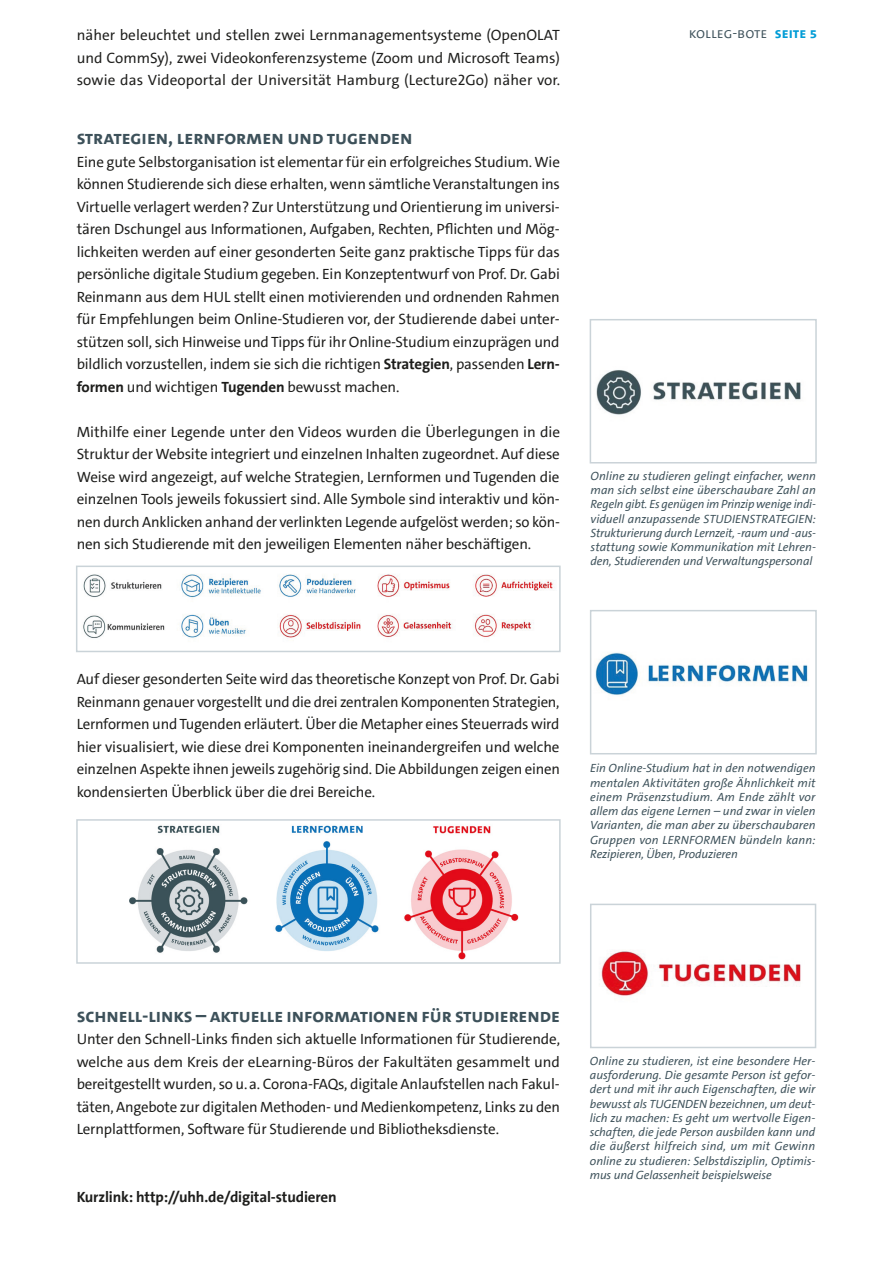
<style>
.page{position:relative;width:893px;height:1263px;background:#fff}
.page>*{position:absolute;margin:0;border:0;box-sizing:border-box;transform-origin:0 0}
.Autor{font:19.5px "The Sans UHH Bold Caps";letter-spacing:-.005em;color:#3d515a}
.Autor-2{font:15px/22.5px "The Sans UHH";letter-spacing:-.01em;color:#1d1d1b;text-align:justify}
.Autor-3{font:700 15px "The Sans UHH";letter-spacing:-.01em;color:#1d1d1b}
.t1{font:15px "The Sans UHH Semi Light Caps";color:#3d515a}
.BU{font:italic 12px/14.2px "The Sans UHH";letter-spacing:-.005em;color:#3d515a;text-align:justify}
.s1{font-family:"The Sans UHH Bold Caps";color:#009cd6}
.s2{color:#fff}
.s3{font-weight:700}
</style>
<div class="page">
<img style="left:595px;top:652px;width:213px;height:44px">
<div style="left:590px;top:610px;width:227px;height:144px;border:2px solid #cad3d8"></div>
<img style="left:596px;top:370px;width:205px;height:45px">
<div style="left:590px;top:319px;width:227px;height:144px;border:2px solid #cad3d8"></div>
<img style="left:601px;top:951px;width:200px;height:45px">
<div style="left:590px;top:904px;width:226px;height:144px;border:2px solid #cad3d8"></div>
<img style="left:130px;top:825px;width:389px;height:135px">
<div style="left:76px;top:819px;width:485px;height:145px;border:2px solid #cad3d8"></div>
<img style="left:83px;top:574px;width:470px;height:64px">
<div style="left:76px;top:566px;width:485px;height:86px;border:2px solid #cad3d8"></div>
<p class="Autor-2" style="left:77px;top:24px;width:485px">näher beleuchtet und stellen zwei Lernmanagementsysteme (OpenOLAT</p>
<p class="t1" style="left:689px;top:24px;width:130px">Kolleg-Bote <span class="s1">Seite 5</span></p>
<p class="Autor-2" style="left:77px;top:47px;width:485px">und CommSy), zwei Videokonferenzsysteme (Zoom und Microsoft Teams) sowie das Videoportal der Universität Hamburg (Lecture2Go) näher vor.</p>
<p class="Autor" style="left:77px;top:125px;width:485px">Strategien, Lernformen und Tugenden<span class="s2">xxxxxxxxxxxxx</span></p>
<p class="Autor-2" style="left:77px;top:150px;width:485px">Eine gute Selbstorganisation ist elementar für ein erfolgreiches Studium. Wie können Studierende sich diese erhalten, wenn sämtliche Veranstaltungen ins Virtuelle verlagert werden? Zur Unterstützung und Orientierung im universi&shy;tären Dschungel aus Informationen, Aufgaben, Rechten, Pflichten und Mög&shy;lichkeiten werden auf einer gesonderten Seite ganz praktische Tipps für das persönliche digitale Studium gegeben. Ein Konzeptentwurf von Prof. Dr. Gabi Reinmann aus dem HUL stellt einen motivierenden und ordnenden Rahmen für Empfehlungen beim Online-Studieren vor, der Studierende dabei unter&shy;stützen soll, sich Hinweise und Tipps für ihr Online-Studium einzuprägen und bildlich vorzustellen, indem sie sich die richtigen <span class="s3">Strategien</span>, passenden <span class="s3">Lern&shy;formen</span> und wichtigen <span class="s3">Tugenden</span> bewusst machen.</p>
<p class="Autor-2" style="left:77px;top:420px;width:485px">Mithilfe einer Legende unter den Videos wurden die Überlegungen in die Struktur der Website integriert und einzelnen Inhalten zugeordnet. Auf diese Weise wird angezeigt, auf welche Strategien, Lernformen und Tugenden die einzelnen Tools jeweils fokussiert sind. Alle Symbole sind interaktiv und kön&shy;nen durch Anklicken anhand der verlinkten Legende aufgelöst werden; so kön&shy;nen sich Studierende mit den jeweiligen Elementen näher beschäftigen.</p>
<p class="BU" style="left:591px;top:469px;width:227px">Online zu studieren gelingt einfacher, wenn man sich selbst eine überschaubare Zahl an Regeln gibt. Es genügen im Prinzip wenige indi&shy;viduell anzupassende STUDIENSTRATEGIEN:<br>Strukturierung durch Lernzeit, -raum und -aus&shy;stattung sowie Kommunikation mit Lehren&shy;den, Studierenden und Verwaltungspersonal</p>
<p class="Autor-2" style="left:77px;top:668px;width:485px">Auf dieser gesonderten Seite wird das theoretische Konzept von Prof. Dr. Gabi Reinmann genauer vorgestellt und die drei zentralen Komponenten Strategien, Lernformen und Tugenden erläutert. Über die Metapher eines Steuerrads wird hier visualisiert, wie diese drei Komponenten ineinandergreifen und welche einzelnen Aspekte ihnen jeweils zugehörig sind. Die Abbildungen zeigen einen kondensierten Überblick über die drei Bereiche.</p>
<p class="BU" style="left:590px;top:761px;width:227px">Ein Online-Studium hat in den notwendigen mentalen Aktivitäten große Ähnlichkeit mit einem Präsenzstudium. Am Ende zählt vor allem das eigene Lernen – und zwar in vielen Varianten, die man aber zu überschaubaren Gruppen von LERNFORMEN bündeln kann:<br>Rezipieren, Üben, Produzieren</p>
<p class="Autor" style="left:77px;top:1002px;width:485px">Schnell-Links – Aktuelle Informationen für Studierende</p>
<p class="Autor-2" style="left:77px;top:1028px;width:485px">Unter den Schnell-Links finden sich aktuelle Informationen für Studierende, welche aus dem Kreis der eLearning-Büros der Fakultäten gesammelt und bereitgestellt wurden, so u.a. Corona-FAQs, digitale Anlaufstellen nach Fakul&shy;täten, Angebote zur digitalen Methoden- und Medienkompetenz, Links zu den Lernplattformen, Software für Studierende und Bibliotheksdienste.</p>
<p class="Autor-3" style="left:77px;top:1187px;width:261px">Kurzlink: http://uhh.de/digital-studieren</p>
<p class="BU" style="left:590px;top:1054px;width:227px">Online zu studieren, ist eine besondere Her&shy;ausforderung. Die gesamte Person ist gefor&shy;dert und mit ihr auch Eigenschaften, die wir bewusst als TUGENDEN bezeichnen, um deut&shy;lich zu machen: Es geht um wertvolle Eigen&shy;schaften, die jede Person ausbilden kann und die äußerst hilfreich sind, um mit Gewinn online zu studieren: Selbstdisziplin, Optimis&shy;mus und Gelassenheit beispielsweise</p>
</div>
